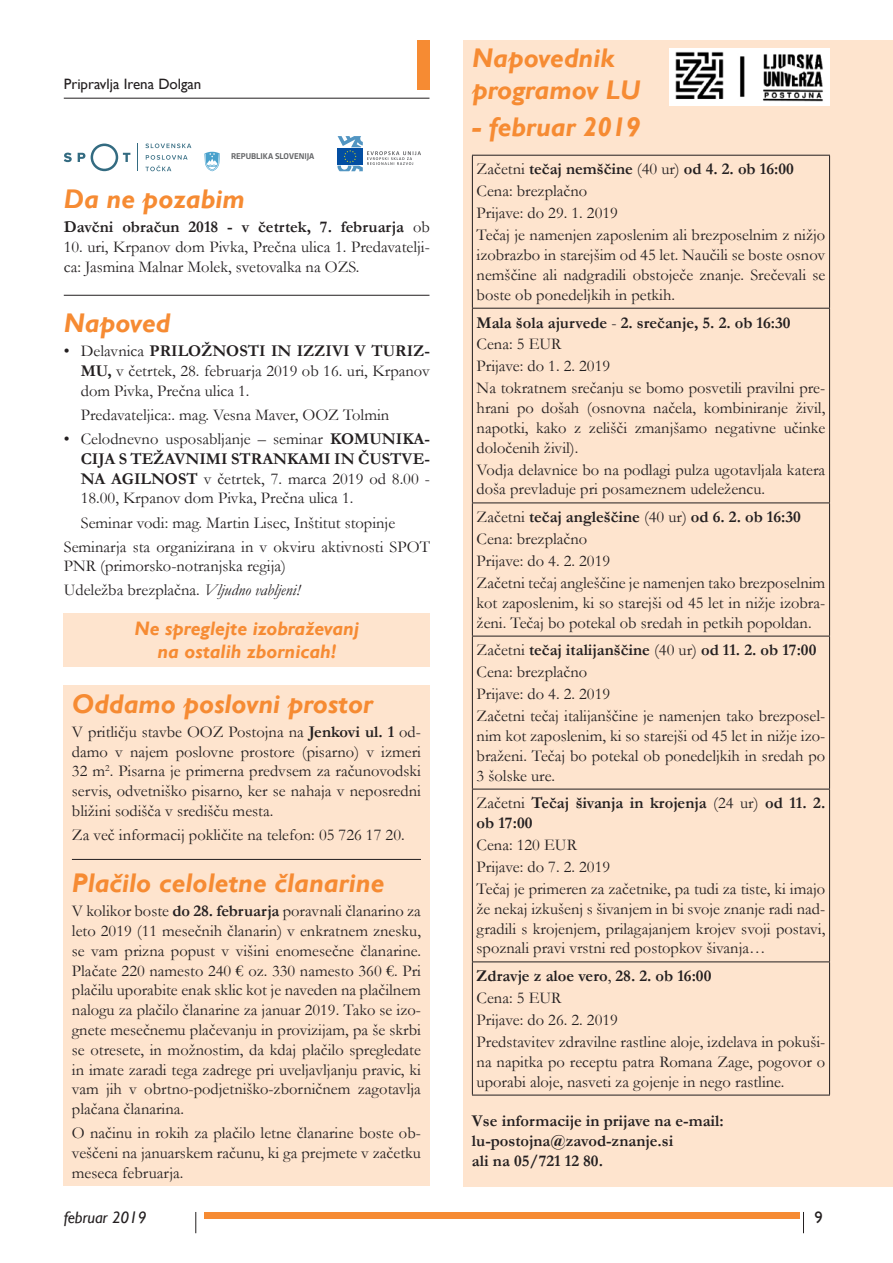
<style>
.page{position:relative;width:893px;height:1263px;background:#fff}
.page>*{position:absolute;margin:0;border:0;box-sizing:border-box;transform-origin:0 0}
.t1{font:italic 700 27px/32.4px "Gill Sans";color:#f68b33}
.t2{font:italic 700 19.5px/23.4px "Gill Sans";color:#f68b33;text-align:center}
.t3{font:16.5px/19.8px "Garamond";color:#231f20}
.t4{font:700 16.5px/19.8px "Garamond";color:#231f20}
.t5{font:italic 16.5px "Gill Sans";letter-spacing:-.01em;color:#231f20}
.t6{font:16.5px "Gill Sans";color:#231f20}
.t7{font:15px "Gill Sans";color:#231f20}
.t8{font:700 8.1px "Republika";color:#636466}
.s1{font-weight:400}
.s2{font-weight:700}
.s3{font-style:italic}
</style>
<div class="page">
<svg style="left:803px;top:1212px;width:1px;height:21px"></svg>
<div style="left:204px;top:1212px;width:595px;height:6px;background:#f68b33"></div>
<svg style="left:196px;top:1212px;width:1px;height:21px"></svg>
<hr style="left:64px;top:98px;width:365px;height:1px;background:#231f20">
<div style="left:417px;top:40px;width:12px;height:49px;background:#f68b33"></div>
<div style="left:463px;top:40px;width:430px;height:1146px;background:#fee4ce"></div>
<hr style="left:472px;top:155px;width:358px;height:1px;background:#231f20">
<hr style="left:472px;top:156px;width:1px;height:152px;background:#231f20">
<hr style="left:829px;top:156px;width:1px;height:152px;background:#231f20">
<hr style="left:472px;top:308px;width:358px;height:1px;background:#231f20">
<hr style="left:472px;top:309px;width:1px;height:193px;background:#231f20">
<hr style="left:829px;top:309px;width:1px;height:193px;background:#231f20">
<hr style="left:472px;top:502px;width:358px;height:1px;background:#231f20">
<hr style="left:472px;top:503px;width:1px;height:133px;background:#231f20">
<hr style="left:829px;top:503px;width:1px;height:133px;background:#231f20">
<hr style="left:472px;top:636px;width:358px;height:1px;background:#231f20">
<hr style="left:472px;top:636px;width:1px;height:153px;background:#231f20">
<hr style="left:829px;top:636px;width:1px;height:153px;background:#231f20">
<hr style="left:472px;top:789px;width:358px;height:1px;background:#231f20">
<hr style="left:472px;top:789px;width:1px;height:172px;background:#231f20">
<hr style="left:829px;top:789px;width:1px;height:172px;background:#231f20">
<hr style="left:472px;top:961px;width:358px;height:1px;background:#231f20">
<hr style="left:472px;top:962px;width:1px;height:133px;background:#231f20">
<hr style="left:829px;top:962px;width:1px;height:133px;background:#231f20">
<hr style="left:472px;top:1095px;width:358px;height:1px;background:#231f20">
<img style="left:670px;top:48px;width:159px;height:57px">
<div style="left:63px;top:685px;width:366px;height:501px;background:#fee4ce"></div>
<hr style="left:72px;top:859px;width:349px;height:1px;background:#231f20">
<div style="left:64px;top:613px;width:366px;height:54px;background:#fee4ce"></div>
<svg style="left:337px;top:136px;width:84px;height:35px"></svg>
<svg style="left:204px;top:152px;width:16px;height:19px"></svg>
<svg style="left:64px;top:144px;width:66px;height:27px"></svg>
<svg style="left:145px;top:144px;width:46px;height:4px"></svg>
<svg style="left:145px;top:155px;width:43px;height:16px"></svg>
<hr style="left:64px;top:295px;width:365px;height:1px;background:#231f20">
<p class="t7" style="left:64px;top:76px;width:139px">Pripravlja Irena Dolgan</p>
<p class="t8" style="left:231px;top:150px;width:85px">REPUBLIKA SLOVENIJA</p>
<h1 class="t1" style="left:64px;top:183px;width:182px">Da ne pozabim</h1>
<p class="t4" style="left:64px;top:217px;width:368px">Davčni obračun 2018 - v četrtek, 7. februarja <span class="s1">ob</span></p>
<p class="t3" style="left:64px;top:236px;width:368px">10. uri, Krpanov dom Pivka, Prečna ulica 1. Predavatelji&shy;ca: Jasmina Malnar Molek, svetovalka na OZS.</p>
<h1 class="t1" style="left:64px;top:308px;width:108px">Napoved</h1>
<p class="t3" style="left:81px;top:341px;width:351px;text-align:justify;text-indent:-17px">• Delavnica <span class="s2">PRILOŽNOSTI IN IZZIVI V TURIZ-MU,</span> v četrtek, 28. februarja 2019 ob 16. uri, Krpanov dom Pivka, Prečna ulica 1.</p>
<p class="t3" style="left:81px;top:404px;width:310px">Predavateljica:. mag. Vesna Maver, OOZ Tolmin</p>
<p class="t3" style="left:81px;top:429px;width:351px;text-align:justify;text-indent:-17px">• Celodnevno usposabljanje – seminar <span class="s2">KOMUNIKA-CIJA S TEŽAVNIMI STRANKAMI IN ČUSTVE-NA AGILNOST</span> v četrtek, 7. marca 2019 od 8.00 - 18.00, Krpanov dom Pivka, Prečna ulica 1.</p>
<p class="t3" style="left:64px;top:510px;width:368px;line-height:24px;text-indent:17px">Seminar vodi: mag. Martin Lisec, Inštitut stopinje<br>Seminarja sta organizirana in v okviru aktivnosti SPOT</p>
<p class="t3" style="left:64px;top:554px;width:238px;line-height:24px">PNR (primorsko-notranjska regija)<br>Udeležba brezplačna. <span class="s3">Vljudno vabljeni!</span></p>
<p class="t2" style="left:134px;top:617px;width:226px">Ne spreglejte izobraževanj na ostalih zbornicah!</p>
<h1 class="t1" style="left:72px;top:688px;width:303px">Oddamo poslovni prostor</h1>
<p class="t3" style="left:72px;top:721px;width:351px;text-align:justify">V pritličju stavbe OOZ Postojna na <span class="s2">Jenkovi ul. 1</span> od&shy;damo v najem poslovne prostore (pisarno) v izmeri 32 m<sup>2</sup>. Pisarna je primerna predvsem za računovodski servis, odvetniško pisarno, ker se nahaja v neposredni bližini sodišča v središču mesta.</p>
<p class="t3" style="left:72px;top:824px;width:334px">Za več informacij pokličite na telefon: 05 726 17 20.</p>
<h1 class="t1" style="left:72px;top:868px;width:314px">Plačilo celoletne članarine</h1>
<p class="t3" style="left:72px;top:901px;width:351px;text-align:justify">V kolikor boste <span class="s2">do 28. februarja</span> poravnali članarino za leto 2019 (11 mesečnih članarin) v enkratnem znesku, se vam prizna popust v višini enomesečne članarine.<br>Plačate 220 namesto 240 € oz. 330 namesto 360 €. Pri plačilu uporabite enak sklic kot je naveden na plačilnem nalogu za plačilo članarine za januar 2019. Tako se izo&shy;gnete mesečnemu plačevanju in provizijam, pa še skrbi se otresete, in možnostim, da kdaj plačilo spregledate in imate zaradi tega zadrege pri uveljavljanju pravic, ki vam jih v obrtno-podjetniško-zborničnem zagotavlja plačana članarina.</p>
<p class="t3" style="left:72px;top:1123px;width:351px;text-align:justify">O načinu in rokih za plačilo letne članarine boste ob&shy;veščeni na januarskem računu, ki ga prejmete v začetku meseca februarja.</p>
<h1 class="t1" style="left:472px;top:42px;width:170px">Napovednik programov LU</h1>
<h1 class="t1" style="left:472px;top:111px;width:170px">- februar 2019</h1>
<p class="t3" style="left:477px;top:158px;width:350px;line-height:21.9px">Začetni <span class="s2">tečaj nemščine</span> (40 ur) <span class="s2">od 4. 2. ob 16:00<br></span>Cena: brezplačno<br>Prijave: do 29. 1. 2019<br>Tečaj je namenjen zaposlenim ali brezposelnim z nižjo</p>
<p class="t3" style="left:477px;top:245px;width:350px;text-align:justify">izobrazbo in starejšim od 45 let. Naučili se boste osnov nemščine ali nadgradili obstoječe znanje. Srečevali se boste ob ponedeljkih in petkih.</p>
<p class="t3" style="left:477px;top:311px;width:350px;line-height:21.9px"><span class="s2">Mala šola ajurvede</span> - <span class="s2">2. srečanje, 5. 2. ob 16:30<br></span>Cena: 5 EUR<br>Prijave: do 1. 2. 2019<br>Na tokratnem srečanju se bomo posvetili pravilni pre-</p>
<p class="t3" style="left:477px;top:398px;width:350px;text-align:justify">hrani po došah (osnovna načela, kombiniranje živil, napotki, kako z zelišči zmanjšamo negativne učinke določenih živil).</p>
<p class="t3" style="left:477px;top:459px;width:350px">Vodja delavnice bo na podlagi pulza ugotavljala katera doša prevladuje pri posameznem udeležencu.</p>
<p class="t3" style="left:477px;top:506px;width:350px;line-height:21.9px">Začetni <span class="s2">tečaj angleščine</span> (40 ur) <span class="s2">od 6. 2. ob 16:30<br></span>Cena: brezplačno<br>Prijave: do 4. 2. 2019<br>Začetni tečaj angleščine je namenjen tako brezposelnim</p>
<p class="t3" style="left:477px;top:592px;width:350px">kot zaposlenim, ki so starejši od 45 let in nižje izobra&shy;ženi. Tečaj bo potekal ob sredah in petkih popoldan.</p>
<p class="t3" style="left:477px;top:639px;width:350px;line-height:21.9px">Začetni <span class="s2">tečaj italijanščine</span> (40 ur) <span class="s2">od 11. 2. ob 17:00<br></span>Cena: brezplačno<br>Prijave: do 4. 2. 2019<br>Začetni tečaj italijanščine je namenjen tako brezposel-</p>
<p class="t3" style="left:477px;top:725px;width:350px;text-align:justify">nim kot zaposlenim, ki so starejši od 45 let in nižje izo&shy;braženi. Tečaj bo potekal ob ponedeljkih in sredah po 3 šolske ure.</p>
<p class="t4" style="left:477px;top:793px;width:350px"><span class="s1">Začetni</span> Tečaj šivanja in krojenja <span class="s1">(24 ur)</span> od 11. 2. ob 17:00</p>
<p class="t3" style="left:477px;top:834px;width:350px;line-height:21.9px">Cena: 120 EUR<br>Prijave: do 7. 2. 2019<br>Tečaj je primeren za začetnike, pa tudi za tiste, ki imajo</p>
<p class="t3" style="left:477px;top:898px;width:350px;text-align:justify">že nekaj izkušenj s šivanjem in bi svoje znanje radi nad&shy;gradili s krojenjem, prilagajanjem krojev svoji postavi, spoznali pravi vrstni red postopkov šivanja…</p>
<p class="t3" style="left:477px;top:965px;width:350px;line-height:21.9px"><span class="s2">Zdravje z aloe vero</span>, <span class="s2">28. 2. ob 16:00<br></span>Cena: 5 EUR<br>Prijave: do 26. 2. 2019<br>Predstavitev zdravilne rastline aloje, izdelava in pokuši-</p>
<p class="t3" style="left:477px;top:1051px;width:350px">na napitka po receptu patra Romana Zage, pogovor o uporabi aloje, nasveti za gojenje in nego rastline.</p>
<p class="t4" style="left:472px;top:1111px;width:253px">Vse informacije in prijave na e-mail: lu-postojna@zavod-znanje.si<br>ali na 05/721 12 80.</p>
<p class="t5" style="left:64px;top:1208px;width:84px">februar 2019</p>
<p class="t6" style="left:814px;top:1208px;width:10px">9</p>
</div>
